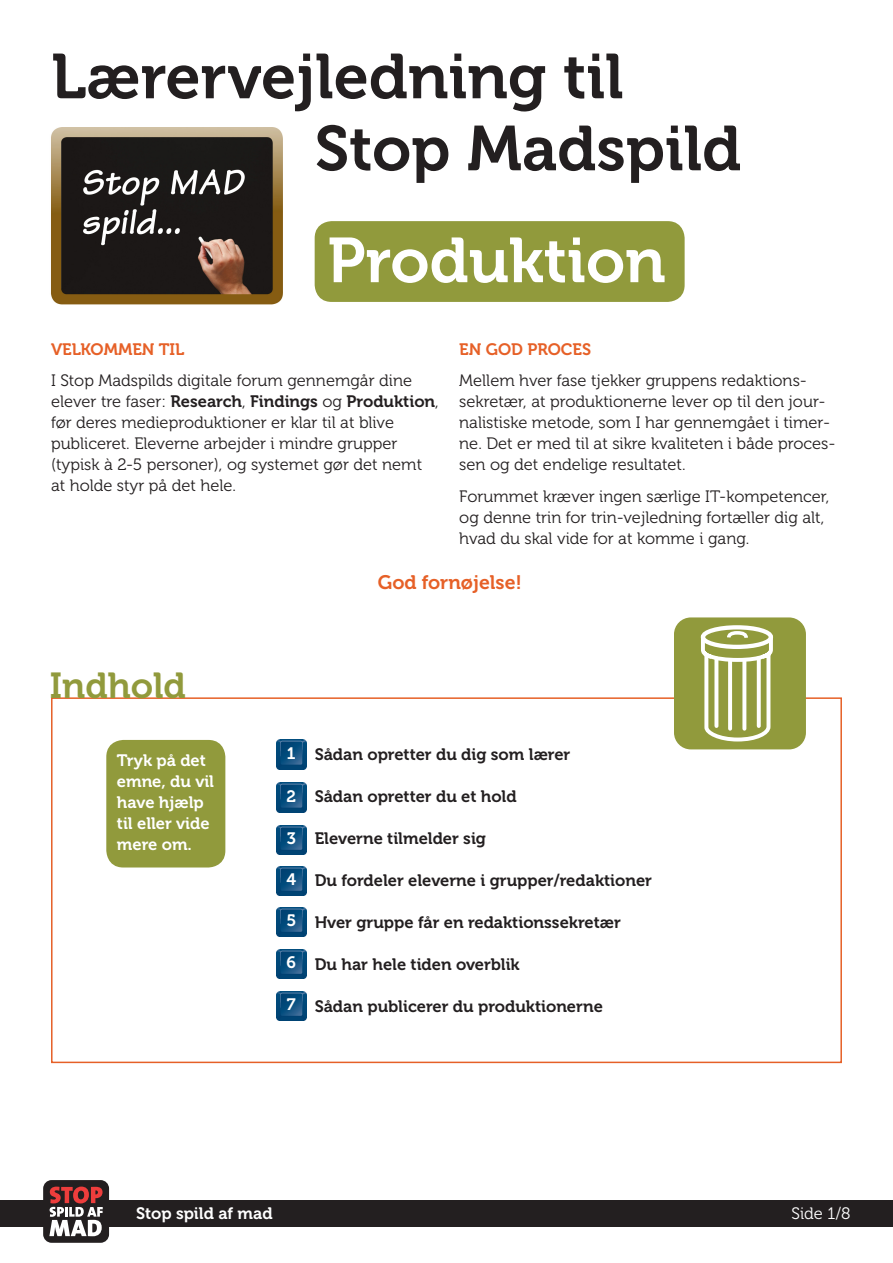
<style>
.page{position:relative;width:893px;height:1263px;background:#fff}
.page>*{position:absolute;margin:0;border:0;box-sizing:border-box;transform-origin:0 0}
.t1{font:63px/72px "Museo 700";color:#231f20}
.t2{font:63px "Museo 700";color:#fff}
.t3{font:36px "Museo 700";color:#919a3c}
.t4{font:19.5px "Museo 700";color:#e66027}
.t5{font:16.5px/21px "Museo 300";color:#231f20}
.t6{font:16.5px "Museo 700";color:#231f20}
.t7{font:16.5px/21px "Museo 700";color:#fff}
.t8{font:16.5px "Museo 700";color:#e66027}
.t9{font:16.5px "Museo 300";color:#fff}
.s1{font-family:"Museo 300"}
.s2{color:#fff}
</style>
<div class="page">
<div style="left:0;top:1200px;width:893px;height:26px;background:#231f20"></div>
<div style="left:43px;top:1180px;width:66px;height:63px;background:#231f20;border-radius:9px"></div>
<svg style="left:49px;top:1186px;width:54px;height:50px"></svg>
<img style="left:51px;top:128px;width:231px;height:177px">
<div style="left:315px;top:221px;width:370px;height:81px;background:#919a3c;border-radius:17px"></div>
<div style="left:51px;top:697px;width:791px;height:366px;border:2px solid #e66027"></div>
<div style="left:674px;top:617px;width:132px;height:132px;background:#919a3c;border-radius:17px"></div>
<div style="left:701px;top:625px;width:72px;height:24px;border:4px solid #fff;border-radius:50%"></div>
<svg style="left:700px;top:629px;width:73px;height:113px"></svg>
<img style="left:276px;top:740px;width:30px;height:30px">
<img style="left:276px;top:782px;width:30px;height:30px">
<img style="left:276px;top:825px;width:30px;height:30px">
<img style="left:276px;top:866px;width:30px;height:30px">
<img style="left:276px;top:907px;width:30px;height:30px">
<img style="left:276px;top:949px;width:30px;height:30px">
<img style="left:276px;top:991px;width:30px;height:30px">
<div style="left:106px;top:740px;width:119px;height:127px;background:#919a3c;border-radius:17px"></div>
<h1 class="t1" style="left:315px;top:41px;width:428px;text-indent:-264px">Lærervejledning til<br>Stop Madspild</h1>
<h1 class="t2" style="left:327px;top:225px;width:340px">Produktion</h1>
<p class="t8" style="left:51px;top:340px;width:135px">VELKOMMEN TIL</p>
<p class="t5" style="left:51px;top:370px;width:363px">I Stop Madspilds digitale forum gennemgår dine</p>
<p class="t6" style="left:51px;top:392px;width:389px"><span class="s1">elever tre faser:</span> Research<span class="s1">,</span> Findings <span class="s1">og</span> Produktion<span class="s1">,</span></p>
<p class="t5" style="left:51px;top:412px;width:373px">før deres medieproduktioner er klar til at blive publiceret. Eleverne arbejder i mindre grupper (typisk à 2-5 personer), og systemet gør det nemt at holde styr på det hele.</p>
<p class="t8" style="left:459px;top:340px;width:133px">EN GOD PROCES</p>
<p class="t5" style="left:459px;top:370px;width:378px">Mellem hver fase tjekker gruppens redaktions&shy;sekretær, at produktionerne lever op til den jour&shy;nalistiske metode, som I har gennemgået i timer&shy;ne. Det er med til at sikre kvaliteten i både proces&shy;sen og det endelige resultatet.</p>
<p class="t5" style="left:459px;top:486px;width:372px">Forummet kræver ingen særlige IT-kompetencer, og denne trin for trin-vejledning fortæller dig alt, hvad du skal vide for at komme i gang.</p>
<p class="t4" style="left:378px;top:571px;width:146px">God fornøjelse!</p>
<h2 class="t3" style="left:50px;top:665px;width:137px">Indhold</h2>
<p class="t7" style="left:117px;top:750px;width:99px">Tryk på det emne, du vil have hjælp til eller vide mere om.</p>
<p class="t6" style="left:287px;top:745px;width:285px"><span class="s2">1</span>1. Sådan opretter du dig som lærer</p>
<p class="t6" style="left:293px;top:787px;width:225px">2. Sådan opretter du et hold</p>
<p class="t6" style="left:287px;top:829px;width:201px"><span class="s2">3</span>3. Eleverne tilmelder sig</p>
<p class="t6" style="left:293px;top:871px;width:360px">4. Du fordeler eleverne i grupper/redaktioner</p>
<p class="t6" style="left:293px;top:913px;width:329px">5. Hver gruppe får en redaktionssekretær</p>
<p class="t6" style="left:293px;top:955px;width:228px">6. Du har hele tiden overblik</p>
<p class="t6" style="left:287px;top:997px;width:317px"><span class="s2">7</span>7. Sådan publicerer du produktionerne</p>
<p class="t7" style="left:286px;top:786px;width:11px">2</p>
<p class="t7" style="left:286px;top:869px;width:11px">4</p>
<p class="t7" style="left:286px;top:910px;width:11px">5</p>
<p class="t7" style="left:287px;top:952px;width:11px">6</p>
<p class="t7" style="left:136px;top:1203px;width:138px">Stop spild af mad</p>
<p class="t9" style="left:791px;top:1204px;width:61px">Side 1/8</p>
</div>
